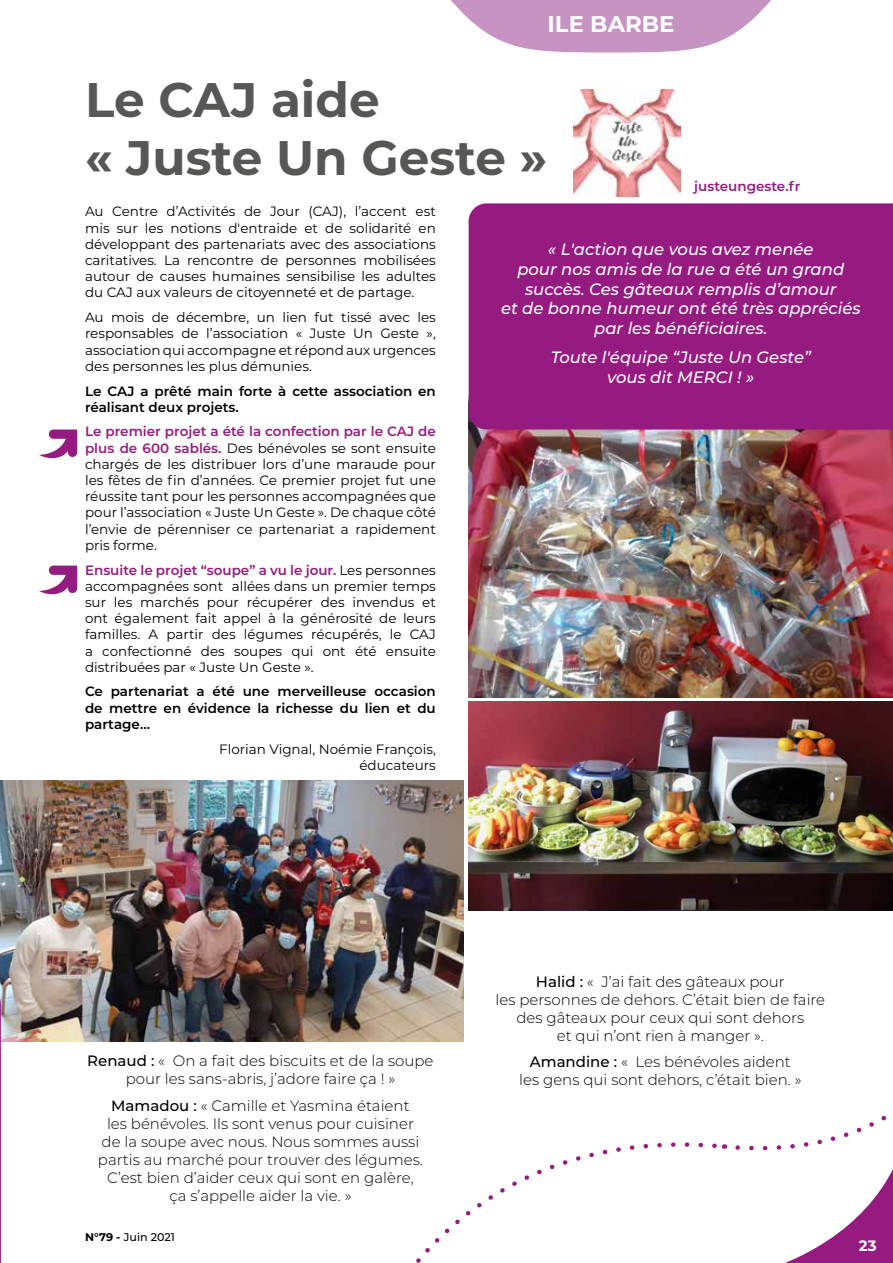
<style>
.page{position:relative;width:893px;height:1263px;background:#fff}
.page>*{position:absolute;margin:0;border:0;box-sizing:border-box;transform-origin:0 0}
.t1{font:700 48.45px/58.2px "Montserrat";color:#575756}
.t2{font:700 22.65px "Montserrat";color:#fff}
.t3{font:italic 500 16.35px/19.6px "Montserrat";color:#fff;text-align:center}
.t4{font:300 15px/18px "Montserrat";color:#000;text-align:center}
.t5{font:700 15px "Montserrat";color:#fff}
.t6{font:13.5px/16.2px "Montserrat";color:#000;text-align:justify}
.t7{font:600 13.5px/16.2px "Montserrat";color:#000}
.t8{font:600 13.5px "Montserrat";color:#951b81}
.t9{font:500 11.1px "Montserrat";color:#000}
.s1{font-weight:600;color:#951b81}
.s2{font-weight:500}
.s3{font-weight:700}
</style>
<div class="page">
<img style="left:469px;top:429px;width:424px;height:269px">
<img style="left:0;top:780px;width:463px;height:261px">
<div style="left:469px;top:203px;width:424px;height:226px;background:#951b81"></div>
<img style="left:574px;top:89px;width:107px;height:107px">
<svg style="left:451px;top:0;width:320px;height:52px"></svg>
<svg style="left:0;top:986px;width:1px;height:277px"></svg>
<img style="left:469px;top:701px;width:424px;height:209px">
<svg style="left:39px;top:566px;width:38px;height:29px"></svg>
<svg style="left:39px;top:429px;width:38px;height:30px"></svg>
<svg style="left:395px;top:956px;width:498px;height:307px"></svg>
<h2 class="t2" style="left:547px;top:8px;width:128px">ILE BARBE</h2>
<h1 class="t1" style="left:85px;top:68px;width:464px">Le CAJ aide<br>« Juste Un Geste »</h1>
<p class="t8" style="left:694px;top:176px;width:108px">justeungeste.fr</p>
<p class="t6" style="left:85px;top:203px;width:352px">Au Centre d’Activités de Jour (CAJ), l’accent est mis sur les notions d'entraide et de solidarité en développant des partenariats avec des associations caritatives. La rencontre de personnes mobilisées autour de causes humaines sensibilise les adultes du CAJ aux valeurs de citoyenneté et de partage.</p>
<p class="t6" style="left:85px;top:309px;width:352px">Au mois de décembre, un lien fut tissé avec les responsables de l’association « Juste Un Geste », association qui accompagne et répond aux urgences des personnes les plus démunies.</p>
<p class="t7" style="left:85px;top:382px;width:352px">Le CAJ a prêté main forte à cette association en réalisant deux projets.</p>
<p class="t6" style="left:85px;top:423px;width:352px"><span class="s1">Le premier projet a été la confection par le CAJ de plus de 600 sablés.</span> Des bénévoles se sont ensuite chargés de les distribuer lors d’une maraude pour les fêtes de fin d’années. Ce premier projet fut une réussite tant pour les personnes accompagnées que pour l’association « Juste Un Geste ». De chaque côté l’envie de pérenniser ce partenariat a rapidement pris forme.</p>
<p class="t6" style="left:85px;top:561px;width:352px"><span class="s1">Ensuite le projet “soupe” a vu le jour.</span> Les personnes accompagnées sont allées dans un premier temps sur les marchés pour récupérer des invendus et ont également fait appel à la générosité de leurs familles. A partir des légumes récupérés, le CAJ a confectionné des soupes qui ont été ensuite distribuées par « Juste Un Geste ».</p>
<p class="t7" style="left:85px;top:683px;width:352px;text-align:justify">Ce partenariat a été une merveilleuse occasion de mettre en évidence la richesse du lien et du partage…</p>
<p class="t6" style="left:219px;top:740px;width:218px;text-align:right">Florian Vignal, Noémie François, éducateurs</p>
<p class="t3" style="left:501px;top:239px;width:361px">« L'action que vous avez menée<br>pour nos amis de la rue a été un grand succès. Ces gâteaux remplis d’amour<br>et de bonne humeur ont été très appréciés par les bénéficiaires.</p>
<p class="t3" style="left:551px;top:347px;width:262px">Toute l'équipe “Juste Un Geste” vous dit MERCI ! »</p>
<p class="t4" style="left:87px;top:1051px;width:348px"><span class="s2">Renaud :</span> « On a fait des biscuits et de la soupe pour les sans-abris, j’adore faire ça ! »</p>
<p class="t4" style="left:98px;top:1096px;width:327px"><span class="s2">Mamadou :</span> « Camille et Yasmina étaient<br>les bénévoles. Ils sont venus pour cuisiner de la soupe avec nous. Nous sommes aussi partis au marché pour trouver des légumes.<br>C’est bien d’aider ceux qui sont en galère, ça s’appelle aider la vie. »</p>
<p class="t9" style="left:85px;top:1229px;width:92px"><span class="s3">N°79 -</span> Juin 2021</p>
<p class="t4" style="left:495px;top:972px;width:331px"><span class="s2">Halid :</span> « J’ai fait des gâteaux pour<br>les personnes de dehors. C’était bien de faire des gâteaux pour ceux qui sont dehors<br>et qui n’ont rien à manger ».</p>
<p class="t4" style="left:519px;top:1052px;width:284px"><span class="s2">Amandine :</span> « Les bénévoles aident les gens qui sont dehors, c’était bien. »</p>
<p class="t5" style="left:859px;top:1234px;width:19px">23</p>
</div>
